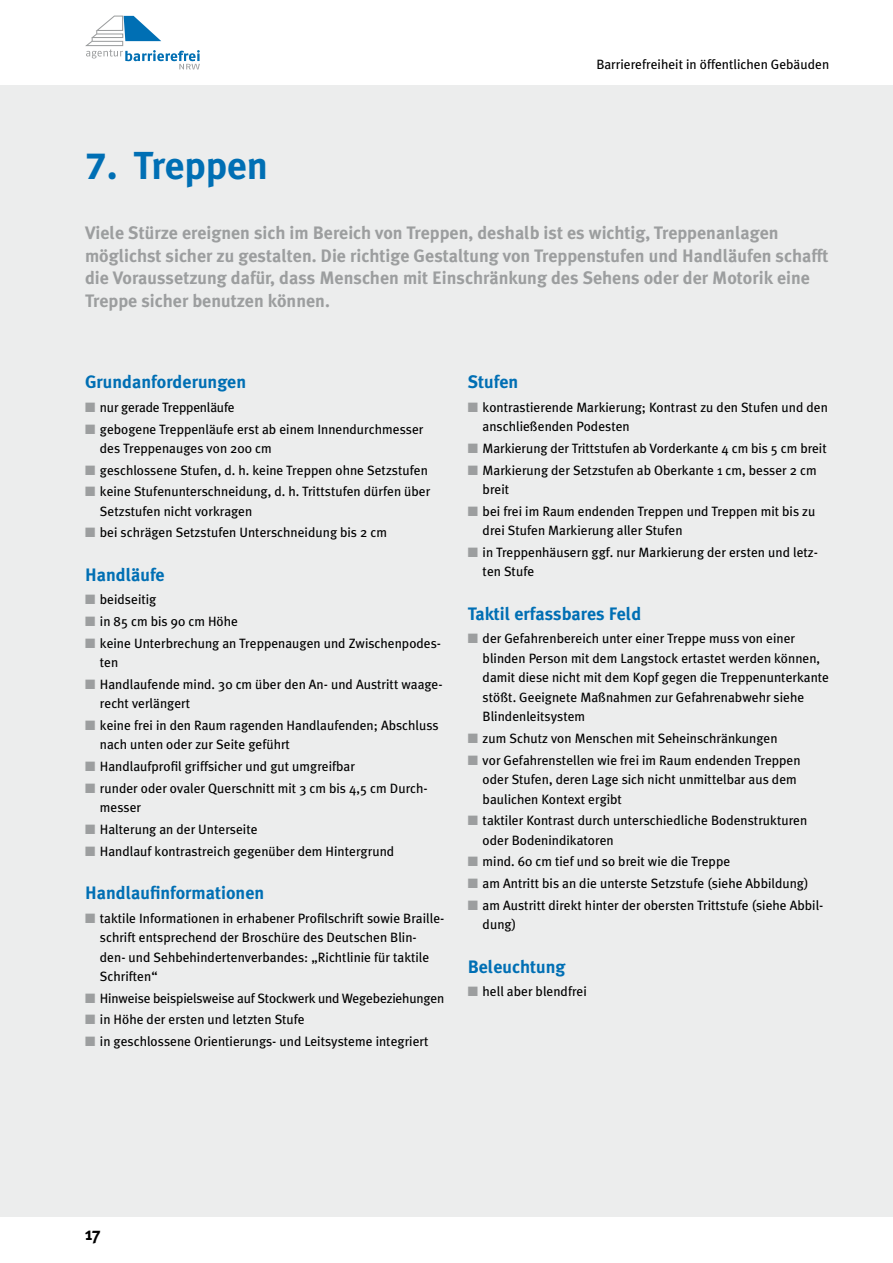
<style>
.page{position:relative;width:893px;height:1263px;background:#fff}
.page>*{position:absolute;margin:0;border:0;box-sizing:border-box;transform-origin:0 0}
.t1{font:700 39px "Meta Plus";color:#006fb4}
.t2{font:700 18px/22.5px "Meta Plus";color:#9c9e9f}
.t3{font:700 18px "Meta Plus";color:#006fb4}
.t4{font:700 18px "Meta Plus";color:#000}
.t5{font:13.5px/19.5px "Meta Plus";color:#000}
.s1{font-family:"Myriad"}
.s2{color:#9c9e9f}
</style>
<div class="page">
<div style="left:0;top:85px;width:893px;height:1131px;background:#eceded"></div>
<svg style="left:85px;top:16px;width:115px;height:53px"></svg>
<p class="t5" style="left:596px;top:55px;width:234px">Barrierefreiheit in öffentlichen Gebäuden</p>
<h1 class="t1" style="left:85px;top:143px;width:185px"><span class="s1">7.</span> Treppen</h1>
<p class="t2" style="left:85px;top:222px;width:745px">Viele Stürze ereignen sich im Bereich von Treppen, deshalb ist es wichtig, Treppenanlagen möglichst sicher zu gestalten. Die richtige Gestaltung von Treppenstufen und Handläufen schafft die Voraussetzung dafür, dass Menschen mit Einschränkung des Sehens oder der Motorik eine Treppe sicher benutzen können.</p>
<h2 class="t3" style="left:85px;top:371px;width:163px">Grundanforderungen</h2>
<p class="t5" style="left:85px;top:397px;width:151px"><span class="s2">■</span> nur gerade Treppenläufe</p>
<p class="t5" style="left:100px;top:419px;width:325px;text-indent:-15px"><span class="s2">■</span> gebogene Treppenläufe erst ab einem Innendurchmesser des Treppenauges von 200 cm</p>
<p class="t5" style="left:85px;top:460px;width:344px"><span class="s2">■</span> geschlossene Stufen, d. h. keine Treppen ohne Setzstufen</p>
<p class="t5" style="left:100px;top:482px;width:332px;text-indent:-15px"><span class="s2">■</span> keine Stufenunterschneidung, d. h. Trittstufen dürfen über<br>Setzstufen nicht vorkragen</p>
<p class="t5" style="left:85px;top:523px;width:303px"><span class="s2">■</span> bei schrägen Setzstufen Unterschneidung bis 2 cm</p>
<h2 class="t3" style="left:85px;top:564px;width:81px">Handläufe</h2>
<p class="t5" style="left:85px;top:590px;width:73px"><span class="s2">■</span> beidseitig</p>
<p class="t5" style="left:85px;top:611px;width:155px"><span class="s2">■</span> in 85 cm bis 90 cm Höhe</p>
<p class="t5" style="left:100px;top:633px;width:343px;text-indent:-15px"><span class="s2">■</span> keine Unterbrechung an Treppenaugen und Zwischenpodes&shy;ten</p>
<p class="t5" style="left:100px;top:674px;width:344px;text-indent:-15px"><span class="s2">■</span> Handlaufende mind. 30 cm über den An- und Austritt waage&shy;recht verlängert</p>
<p class="t5" style="left:100px;top:715px;width:340px;text-indent:-15px"><span class="s2">■</span> keine frei in den Raum ragenden Handlaufenden; Abschluss nach unten oder zur Seite geführt</p>
<p class="t5" style="left:85px;top:756px;width:271px"><span class="s2">■</span> Handlaufprofil griffsicher und gut umgreifbar</p>
<p class="t5" style="left:100px;top:778px;width:329px;text-indent:-15px"><span class="s2">■</span> runder oder ovaler Querschnitt mit 3 cm bis 4,5 cm Durch&shy;messer</p>
<p class="t5" style="left:85px;top:819px;width:174px"><span class="s2">■</span> Halterung an der Unterseite</p>
<p class="t5" style="left:85px;top:841px;width:311px"><span class="s2">■</span> Handlauf kontrastreich gegenüber dem Hintergrund</p>
<h2 class="t3" style="left:85px;top:882px;width:181px">Handlaufinformationen</h2>
<p class="t5" style="left:100px;top:908px;width:346px;text-indent:-15px"><span class="s2">■</span> taktile Informationen in erhabener Profilschrift sowie Braille&shy;schrift entsprechend der Broschüre des Deutschen Blin&shy;den- und Sehbehindertenverbandes: „Richtlinie für taktile Schriften“</p>
<p class="t5" style="left:85px;top:988px;width:361px"><span class="s2">■</span> Hinweise beispielsweise auf Stockwerk und Wegebeziehungen</p>
<p class="t5" style="left:85px;top:1010px;width:221px"><span class="s2">■</span> in Höhe der ersten und letzten Stufe</p>
<p class="t5" style="left:85px;top:1031px;width:345px"><span class="s2">■</span> in geschlossene Orientierungs- und Leitsysteme integriert</p>
<h2 class="t3" style="left:468px;top:371px;width:52px">Stufen</h2>
<p class="t5" style="left:483px;top:397px;width:347px;text-indent:-15px"><span class="s2">■</span> kontrastierende Markierung; Kontrast zu den Stufen und den anschließenden Podesten</p>
<p class="t5" style="left:468px;top:438px;width:360px"><span class="s2">■</span> Markierung der Trittstufen ab Vorderkante 4 cm bis 5 cm breit</p>
<p class="t5" style="left:483px;top:460px;width:336px;text-indent:-15px"><span class="s2">■</span> Markierung der Setzstufen ab Oberkante 1 cm, besser 2 cm breit</p>
<p class="t5" style="left:483px;top:501px;width:334px;text-indent:-15px"><span class="s2">■</span> bei frei im Raum endenden Treppen und Treppen mit bis zu drei Stufen Markierung aller Stufen</p>
<p class="t5" style="left:483px;top:542px;width:337px;text-indent:-15px"><span class="s2">■</span> in Treppenhäusern ggf. nur Markierung der ersten und letz&shy;ten Stufe</p>
<h2 class="t3" style="left:468px;top:603px;width:175px">Taktil erfassbares Feld</h2>
<p class="t5" style="left:483px;top:629px;width:348px;text-indent:-15px"><span class="s2">■</span> der Gefahrenbereich unter einer Treppe muss von einer blinden Person mit dem Langstock ertastet werden können, damit diese nicht mit dem Kopf gegen die Treppenunterkante stößt. Geeignete Maßnahmen zur Gefahrenabwehr siehe Blindenleitsystem</p>
<p class="t5" style="left:468px;top:728px;width:311px"><span class="s2">■</span> zum Schutz von Menschen mit Seheinschränkungen</p>
<p class="t5" style="left:483px;top:750px;width:319px;text-indent:-15px"><span class="s2">■</span> vor Gefahrenstellen wie frei im Raum endenden Treppen oder Stufen, deren Lage sich nicht unmittelbar aus dem baulichen Kontext ergibt</p>
<p class="t5" style="left:483px;top:811px;width:326px;text-indent:-15px"><span class="s2">■</span> taktiler Kontrast durch unterschiedliche Bodenstrukturen oder Bodenindikatoren</p>
<p class="t5" style="left:468px;top:852px;width:264px"><span class="s2">■</span> mind. 60 cm tief und so breit wie die Treppe</p>
<p class="t5" style="left:468px;top:873px;width:342px"><span class="s2">■</span> am Antritt bis an die unterste Setzstufe (siehe Abbildung)</p>
<p class="t5" style="left:483px;top:895px;width:342px;text-indent:-15px"><span class="s2">■</span> am Austritt direkt hinter der obersten Trittstufe (siehe Abbil&shy;dung)</p>
<h2 class="t3" style="left:468px;top:956px;width:99px">Beleuchtung</h2>
<p class="t5" style="left:468px;top:982px;width:121px"><span class="s2">■</span> hell aber blendfrei</p>
<h2 class="t4" style="left:85px;top:1223px;width:17px">17</h2>
</div>
